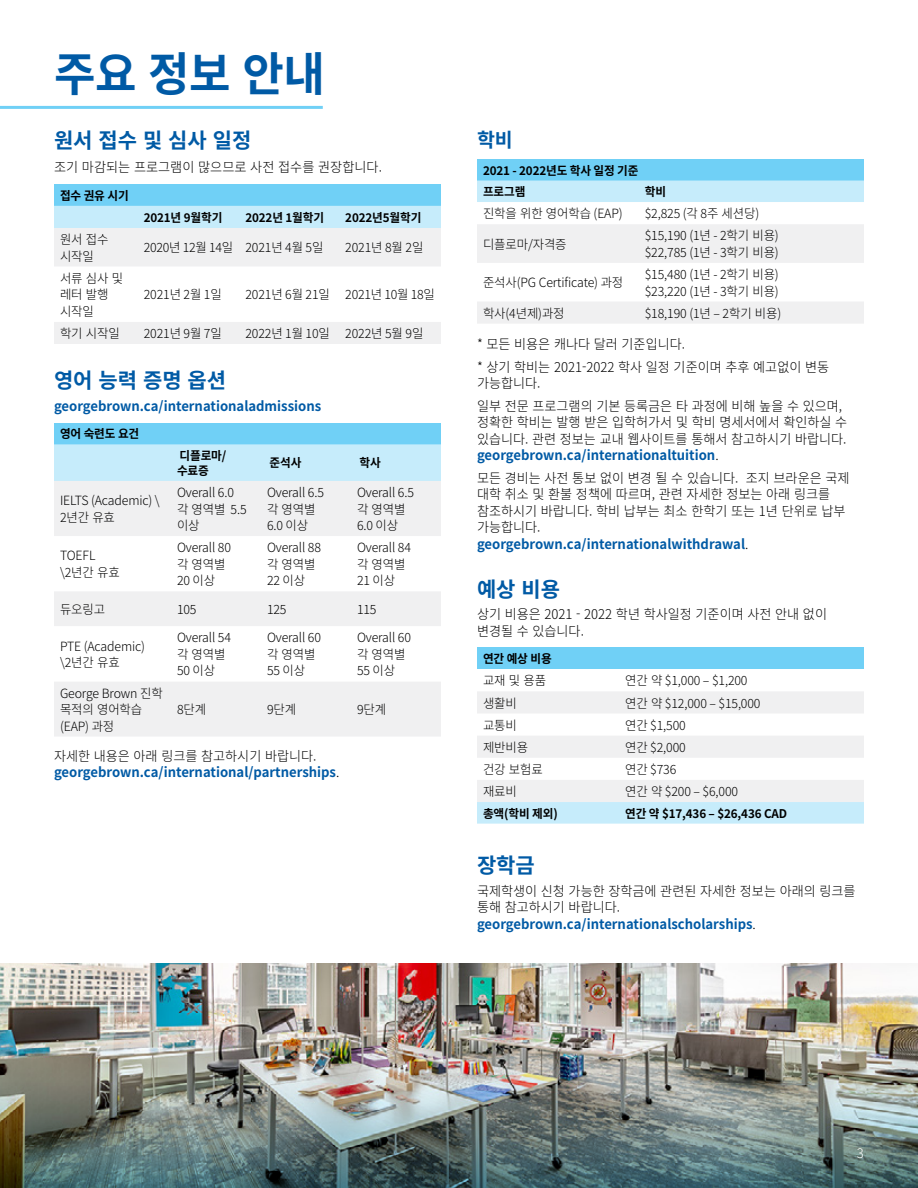
<style>
.page{position:relative;width:918px;height:1188px;background:#fff}
.page>*{position:absolute;margin:0;border:0;box-sizing:border-box;transform-origin:0 0}
.Title-31-blue{font:700 46.5px "Source Han Sans KR";color:#005aa5}
.Title-14-blue{font:700 21px "Source Han Sans KR";color:#005aa5}
.Title-14-blue-2{font:700 19.5px "Source Han Sans KR";color:#005aa5}
.Body-9-black{font:300 13.5px/16.5px "Source Han Sans KR";color:#000}
.Body-9-black-2{font:700 13.5px/16.5px "Source Han Sans JP";color:#005aa5}
.Body_1_black{font:300 13.5px/16.5px "Source Han Sans KR";color:#000}
.t1{font:300 13.5px "Source Han Sans JP";color:#fff}
.Chart_Body_1_Black{font:300 12.75px/16.5px "Source Han Sans KR";letter-spacing:-.01em;color:#000}
.Chart_Title_2_Black{font:700 12px/15px "Source Han Sans KR";letter-spacing:-.01em;color:#000}
.s1{font-family:"Source Han Sans KR";font-weight:300;color:#000}
.s2{font-weight:300;color:#000}
.s3{font-family:"Source Han Sans JP";font-weight:700;color:#005aa5}
.s4{font-family:"Source Han Sans JP"}
</style>
<div class="page">
<div style="left:477px;top:159px;width:387px;height:22px;background:#70d0f6"></div>
<svg style="left:477px;top:181px;width:387px;height:142px"></svg>
<div style="left:477px;top:648px;width:387px;height:21px;background:#70d0f6"></div>
<svg style="left:477px;top:692px;width:387px;height:132px"></svg>
<img style="left:0;top:963px;width:844px;height:29px">
<hr style="left:0;top:106px;width:323px;height:3px;background:#70d0f6">
<img style="left:0;top:992px;width:918px;height:196px">
<div style="left:54px;top:184px;width:387px;height:22px;background:#70d0f6"></div>
<div style="left:54px;top:206px;width:387px;height:22px;background:#c6ecfb"></div>
<div style="left:54px;top:228px;width:387px;height:116px;background:#f0f0f1"></div>
<svg style="left:54px;top:267px;width:387px;height:55px"></svg>
<div style="left:54px;top:423px;width:387px;height:21px;background:#70d0f6"></div>
<div style="left:54px;top:444px;width:387px;height:37px;background:#c6ecfb"></div>
<div style="left:54px;top:481px;width:387px;height:255px;background:#f0f0f1"></div>
<svg style="left:54px;top:536px;width:387px;height:145px"></svg>
<p class="Title-31-blue" style="left:54px;top:48px;width:273px">주요 정보 안내</p>
<p class="Title-14-blue" style="left:54px;top:129px;width:199px">원서 접수 및 심사 일정</p>
<p class="Body-9-black" style="left:54px;top:159px;width:330px">조기 마감되는 프로그램이 많으므로 사전 접수를 권장합니다.</p>
<p class="Chart_Title_2_Black" style="left:60px;top:188px;width:70px">접수 권유 시기</p>
<p class="Chart_Title_2_Black" style="left:144px;top:210px;width:80px">2021년 9월학기</p>
<p class="Chart_Title_2_Black" style="left:245px;top:210px;width:80px">2022년 1월학기</p>
<p class="Chart_Title_2_Black" style="left:345px;top:210px;width:78px">2022년5월학기</p>
<p class="Chart_Body_1_Black" style="left:60px;top:232px;width:50px">원서 접수 시작일</p>
<p class="Chart_Body_1_Black" style="left:144px;top:240px;width:91px">2020년 12월 14일</p>
<p class="Chart_Body_1_Black" style="left:245px;top:240px;width:80px">2021년 4월 5일</p>
<p class="Chart_Body_1_Black" style="left:345px;top:240px;width:80px">2021년 8월 2일</p>
<p class="Chart_Body_1_Black" style="left:60px;top:270px;width:65px">서류 심사 및</p>
<p class="Chart_Body_1_Black" style="left:60px;top:287px;width:50px">레터 발행 시작일</p>
<p class="Chart_Body_1_Black" style="left:144px;top:287px;width:80px">2021년 2월 1일</p>
<p class="Chart_Body_1_Black" style="left:245px;top:287px;width:86px">2021년 6월 21일</p>
<p class="Chart_Body_1_Black" style="left:345px;top:287px;width:91px">2021년 10월 18일</p>
<p class="Chart_Body_1_Black" style="left:60px;top:325px;width:61px">학기 시작일</p>
<p class="Chart_Body_1_Black" style="left:144px;top:325px;width:80px">2021년 9월 7일</p>
<p class="Chart_Body_1_Black" style="left:245px;top:325px;width:86px">2022년 1월 10일</p>
<p class="Chart_Body_1_Black" style="left:345px;top:325px;width:80px">2022년 5월 9일</p>
<p class="Title-14-blue" style="left:54px;top:369px;width:174px">영어 능력 증명 옵션</p>
<p class="Body-9-black-2" style="left:54px;top:398px;width:269px">georgebrown.ca/internationaladmissions</p>
<p class="Chart_Title_2_Black" style="left:60px;top:427px;width:81px">영어 숙련도 요건</p>
<p class="Chart_Title_2_Black" style="left:177px;top:448px;width:51px">디플로마/ 수료증</p>
<p class="Chart_Title_2_Black" style="left:270px;top:456px;width:33px">준석사</p>
<p class="Chart_Title_2_Black" style="left:360px;top:456px;width:23px">학사</p>
<p class="Chart_Body_1_Black" style="left:60px;top:493px;width:101px">IELTS (Academic) \</p>
<p class="Chart_Body_1_Black" style="left:60px;top:509px;width:56px">2년간 유효</p>
<p class="Chart_Body_1_Black" style="left:177px;top:484px;width:59px">Overall 6.0</p>
<p class="Chart_Body_1_Black" style="left:177px;top:501px;width:71px">각 영역별 5.5 이상</p>
<p class="Chart_Body_1_Black" style="left:267px;top:484px;width:59px">Overall 6.5</p>
<p class="Chart_Body_1_Black" style="left:267px;top:501px;width:50px">각 영역별</p>
<p class="Chart_Body_1_Black" style="left:267px;top:517px;width:43px">6.0 이상</p>
<p class="Chart_Body_1_Black" style="left:357px;top:484px;width:59px">Overall 6.5</p>
<p class="Chart_Body_1_Black" style="left:357px;top:501px;width:50px">각 영역별</p>
<p class="Chart_Body_1_Black" style="left:357px;top:517px;width:43px">6.0 이상</p>
<p class="Chart_Body_1_Black" style="left:60px;top:548px;width:61px">TOEFL \2년간 유효</p>
<p class="Chart_Body_1_Black" style="left:177px;top:540px;width:56px">Overall 80</p>
<p class="Chart_Body_1_Black" style="left:177px;top:556px;width:50px">각 영역별</p>
<p class="Chart_Body_1_Black" style="left:177px;top:573px;width:40px">20 이상</p>
<p class="Chart_Body_1_Black" style="left:267px;top:540px;width:56px">Overall 88</p>
<p class="Chart_Body_1_Black" style="left:267px;top:556px;width:50px">각 영역별</p>
<p class="Chart_Body_1_Black" style="left:267px;top:573px;width:40px">22 이상</p>
<p class="Chart_Body_1_Black" style="left:357px;top:540px;width:56px">Overall 84</p>
<p class="Chart_Body_1_Black" style="left:357px;top:556px;width:50px">각 영역별</p>
<p class="Chart_Body_1_Black" style="left:357px;top:573px;width:40px">21 이상</p>
<p class="Chart_Body_1_Black" style="left:60px;top:601px;width:47px">듀오링고</p>
<p class="Chart_Body_1_Black" style="left:177px;top:601px;width:21px">105</p>
<p class="Chart_Body_1_Black" style="left:267px;top:601px;width:21px">125</p>
<p class="Chart_Body_1_Black" style="left:357px;top:601px;width:21px">115</p>
<p class="Chart_Body_1_Black" style="left:60px;top:638px;width:87px">PTE (Academic) \2년간 유효</p>
<p class="Chart_Body_1_Black" style="left:177px;top:630px;width:56px">Overall 54</p>
<p class="Chart_Body_1_Black" style="left:177px;top:646px;width:50px">각 영역별</p>
<p class="Chart_Body_1_Black" style="left:177px;top:663px;width:40px">50 이상</p>
<p class="Chart_Body_1_Black" style="left:267px;top:630px;width:56px">Overall 60</p>
<p class="Chart_Body_1_Black" style="left:267px;top:646px;width:50px">각 영역별</p>
<p class="Chart_Body_1_Black" style="left:267px;top:663px;width:40px">55 이상</p>
<p class="Chart_Body_1_Black" style="left:357px;top:630px;width:56px">Overall 60</p>
<p class="Chart_Body_1_Black" style="left:357px;top:646px;width:50px">각 영역별</p>
<p class="Chart_Body_1_Black" style="left:357px;top:663px;width:40px">55 이상</p>
<p class="Chart_Body_1_Black" style="left:60px;top:685px;width:104px">George Brown 진학 목적의 영어학습 (EAP) 과정</p>
<p class="Chart_Body_1_Black" style="left:177px;top:701px;width:31px">8단계</p>
<p class="Chart_Body_1_Black" style="left:267px;top:701px;width:31px">9단계</p>
<p class="Chart_Body_1_Black" style="left:357px;top:701px;width:31px">9단계</p>
<p class="Body-9-black-2" style="left:54px;top:748px;width:287px"><span class="s1">자세한 내용은 아래 링크를 참고하시기 바랍니다. </span>georgebrown.ca/international/partnerships<span class="s2">.</span></p>
<p class="Title-14-blue-2" style="left:477px;top:129px;width:37px">학비</p>
<p class="Chart_Title_2_Black" style="left:483px;top:163px;width:157px">2021 - 2022년도 학사 일정 기준</p>
<p class="Chart_Title_2_Black" style="left:483px;top:184px;width:44px">프로그램</p>
<p class="Chart_Title_2_Black" style="left:645px;top:184px;width:23px">학비</p>
<p class="Chart_Body_1_Black" style="left:483px;top:206px;width:141px">진학을 위한 영어학습 (EAP)</p>
<p class="Chart_Body_1_Black" style="left:645px;top:206px;width:116px">$2,825 (각 8주 세션당)</p>
<p class="Chart_Body_1_Black" style="left:483px;top:236px;width:85px">디플로마/자격증</p>
<p class="Chart_Body_1_Black" style="left:645px;top:228px;width:136px">$15,190 (1년 - 2학기 비용)</p>
<p class="Chart_Body_1_Black" style="left:645px;top:244px;width:136px">$22,785 (1년 - 3학기 비용)</p>
<p class="Chart_Body_1_Black" style="left:483px;top:275px;width:142px">준석사(PG Certificate) 과정</p>
<p class="Chart_Body_1_Black" style="left:645px;top:266px;width:136px">$15,480 (1년 - 2학기 비용)</p>
<p class="Chart_Body_1_Black" style="left:645px;top:283px;width:136px">$23,220 (1년 - 3학기 비용)</p>
<p class="Chart_Body_1_Black" style="left:483px;top:305px;width:83px">학사(4년제)과정</p>
<p class="Chart_Body_1_Black" style="left:645px;top:305px;width:138px">$18,190 (1년 – 2학기 비용)</p>
<p class="Body-9-black" style="left:477px;top:336px;width:210px">* 모든 비용은 캐나다 달러 기준입니다.</p>
<p class="Body-9-black" style="left:477px;top:359px;width:354px">* 상기 학비는 2021-2022 학사 일정 기준이며 추후 예고없이 변동 가능합니다.</p>
<p class="Body-9-black" style="left:477px;top:398px;width:372px">일부 전문 프로그램의 기본 등록금은 타 과정에 비해 높을 수 있으며, 정확한 학비는 발행 받은 입학허가서 및 학비 명세서에서 확인하실 수 있습니다. 관련 정보는 교내 웹사이트를 통해서 참고하시기 바랍니다. <span class="s3">georgebrown.ca/internationaltuition</span><span class="s4">.</span></p>
<p class="Body-9-black" style="left:477px;top:470px;width:374px">모든 경비는 사전 통보 없이 변경 될 수 있습니다. 조지 브라운은 국제 대학 취소 및 환불 정책에 따르며, 관련 자세한 정보는 아래 링크를 참조하시기 바랍니다. 학비 납부는 최소 한학기 또는 1년 단위로 납부 가능합니다.<br><span class="s3">georgebrown.ca/internationalwithdrawal</span><span class="s4">.</span></p>
<p class="Title-14-blue" style="left:477px;top:577px;width:85px">예상 비용</p>
<p class="Body_1_black" style="left:477px;top:606px;width:352px">상기 비용은 2021 - 2022 학년 학사일정 기준이며 사전 안내 없이 변경될 수 있습니다.</p>
<p class="Chart_Title_2_Black" style="left:483px;top:652px;width:70px">연간 예상 비용</p>
<p class="Chart_Body_1_Black" style="left:483px;top:673px;width:65px">교재 및 용품</p>
<p class="Chart_Body_1_Black" style="left:625px;top:673px;width:124px">연간 약 $1,000 – $1,200</p>
<p class="Chart_Body_1_Black" style="left:483px;top:695px;width:35px">생활비</p>
<p class="Chart_Body_1_Black" style="left:625px;top:695px;width:137px">연간 약 $12,000 – $15,000</p>
<p class="Chart_Body_1_Black" style="left:483px;top:717px;width:35px">교통비</p>
<p class="Chart_Body_1_Black" style="left:625px;top:717px;width:62px">연간 $1,500</p>
<p class="Chart_Body_1_Black" style="left:483px;top:739px;width:47px">제반비용</p>
<p class="Chart_Body_1_Black" style="left:625px;top:739px;width:62px">연간 $2,000</p>
<p class="Chart_Body_1_Black" style="left:483px;top:761px;width:61px">건강 보험료</p>
<p class="Chart_Body_1_Black" style="left:625px;top:761px;width:53px">연간 $736</p>
<p class="Chart_Body_1_Black" style="left:483px;top:783px;width:35px">재료비</p>
<p class="Chart_Body_1_Black" style="left:625px;top:783px;width:114px">연간 약 $200 – $6,000</p>
<p class="Chart_Title_2_Black" style="left:483px;top:806px;width:76px">총액(학비 제외)</p>
<p class="Chart_Title_2_Black" style="left:625px;top:806px;width:164px">연간 약 $17,436 – $26,436 CAD</p>
<p class="Title-14-blue" style="left:477px;top:854px;width:59px">장학금</p>
<p class="Body-9-black" style="left:477px;top:883px;width:380px">국제학생이 신청 가능한 장학금에 관련된 자세한 정보는 아래의 링크를 통해 참고하시기 바랍니다. <span class="s3">georgebrown.ca/internationalscholarships</span><span class="s4">.</span></p>
<p class="t1" style="left:857px;top:1146px;width:9px">3</p>
</div>
